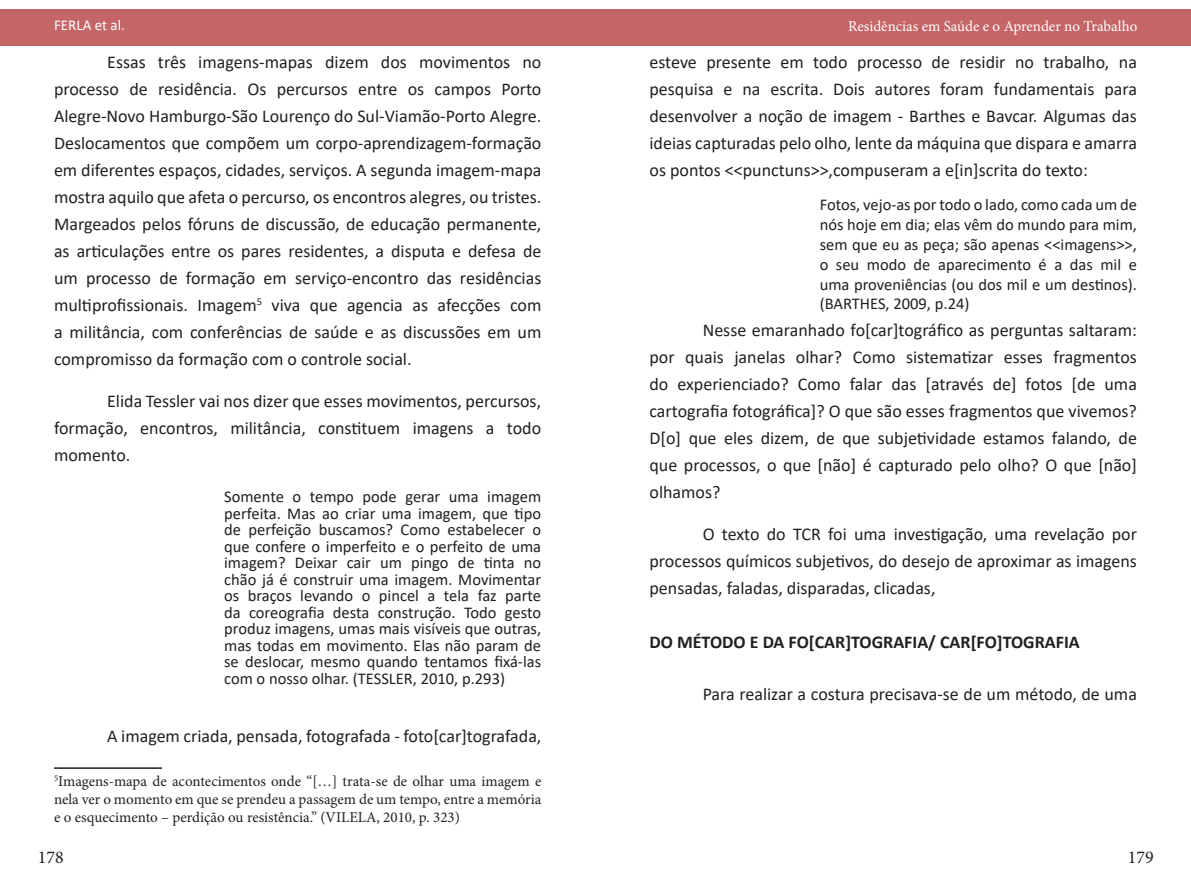
<style>
.page{position:relative;width:1191px;height:893px;background:#fff}
.page>*{position:absolute;margin:0;border:0;box-sizing:border-box;transform-origin:0 0}
.t1{font:18px/27px "Calibri";color:#231f20;text-align:justify}
.t2{font:700 18px "Calibri";color:#231f20}
.t3{font:18px "Minion Pro";color:#231f20}
.t4{font:16.5px/16.5px "Calibri";color:#231f20;text-align:justify}
.t5{font:15px/18px "Minion Pro";color:#231f20;text-align:justify}
.t6{font:15px "Minion Pro";color:#fff}
.t7{font:15px "Calibri";color:#fff}
</style>
<div class="page">
<div style="left:0;top:10px;width:1191px;height:36px;background:#c46567"></div>
<hr style="left:54px;top:767px;width:108px;height:2px;background:#231f20">
<p class="t7" style="left:54px;top:15px;width:72px">FERLA et al.</p>
<p class="t6" style="left:848px;top:16px;width:291px">Residências em Saúde e o Aprender no Trabalho</p>
<p class="t1" style="left:54px;top:48px;width:489px;text-indent:53px">Essas três imagens-mapas dizem dos movimentos no processo de residência. Os percursos entre os campos Porto Alegre-Novo Hamburgo-São Lourenço do Sul-Viamão-Porto Alegre.<br>Deslocamentos que compõem um corpo-aprendizagem-formação em diferentes espaços, cidades, serviços. A segunda imagem-mapa mostra aquilo que afeta o percurso, os encontros alegres, ou tristes.<br>Margeados pelos fóruns de discussão, de educação permanente, as articulações entre os pares residentes, a disputa e defesa de um processo de formação em serviço-encontro das residências multiprofissionais. Imagem<sup>5</sup> viva que agencia as afecções com a militância, com conferências de saúde e as discussões em um compromisso da formação com o controle social.</p>
<p class="t1" style="left:54px;top:387px;width:488px;text-indent:53px">Elida Tessler vai nos dizer que esses movimentos, percursos, formação, encontros, militância, constituem imagens a todo momento.</p>
<p class="t4" style="left:224px;top:488px;width:318px">Somente o tempo pode gerar uma imagem perfeita. Mas ao criar uma imagem, que tipo de perfeição buscamos? Como estabelecer o que confere o imperfeito e o perfeito de uma imagem? Deixar cair um pingo de tinta no chão já é construir uma imagem. Movimentar os braços levando o pincel a tela faz parte da coreografia desta construção. Todo gesto produz imagens, umas mais visíveis que outras, mas todas em movimento. Elas não param de se deslocar, mesmo quando tentamos fixá-las com o nosso olhar. (TESSLER, 2010, p.293)</p>
<p class="t1" style="left:649px;top:48px;width:489px">esteve presente em todo processo de residir no trabalho, na pesquisa e na escrita. Dois autores foram fundamentais para desenvolver a noção de imagem - Barthes e Bavcar. Algumas das ideias capturadas pelo olho, lente da máquina que dispara e amarra os pontos &lt;&lt;punctuns&gt;&gt;,compuseram a e[in]scrita do texto:</p>
<p class="t4" style="left:819px;top:195px;width:319px;line-height:19.8px">Fotos, vejo-as por todo o lado, como cada um de nós hoje em dia; elas vêm do mundo para mim, sem que eu as peça; são apenas &lt;&lt;imagens&gt;&gt;, o seu modo de aparecimento é a das mil e uma proveniências (ou dos mil e um destinos). (BARTHES, 2009, p.24)</p>
<p class="t1" style="left:649px;top:316px;width:489px;text-indent:53px">Nesse emaranhado fo[car]tográfico as perguntas saltaram: por quais janelas olhar? Como sistematizar esses fragmentos do experienciado? Como falar das [através de] fotos [de uma cartografia fotográfica]? O que são esses fragmentos que vivemos?<br>D[o] que eles dizem, de que subjetividade estamos falando, de que processos, o que [não] é capturado pelo olho? O que [não] olhamos?</p>
<p class="t1" style="left:649px;top:520px;width:489px;text-indent:53px">O texto do TCR foi uma investigação, uma revelação por processos químicos subjetivos, do desejo de aproximar as imagens pensadas, faladas, disparadas, clicadas,</p>
<p class="t2" style="left:649px;top:630px;width:432px">DO MÉTODO E DA FO[CAR]TOGRAFIA/ CAR[FO]TOGRAFIA</p>
<p class="t1" style="left:702px;top:680px;width:436px">Para realizar a costura precisava-se de um método, de uma</p>
<p class="t1" style="left:107px;top:722px;width:436px">A imagem criada, pensada, fotografada - foto[car]tografada,</p>
<p class="t5" style="left:54px;top:772px;width:489px"><sup>5</sup>Imagens-mapa de acontecimentos onde “[…] trata-se de olhar uma imagem e nela ver o momento em que se prendeu a passagem de um tempo, entre a memória e o esquecimento – perdição ou resistência.” (VILELA, 2010, p. 323)</p>
<p class="t3" style="left:38px;top:845px;width:27px">178</p>
<p class="t3" style="left:1127px;top:845px;width:27px">179</p>
</div>
